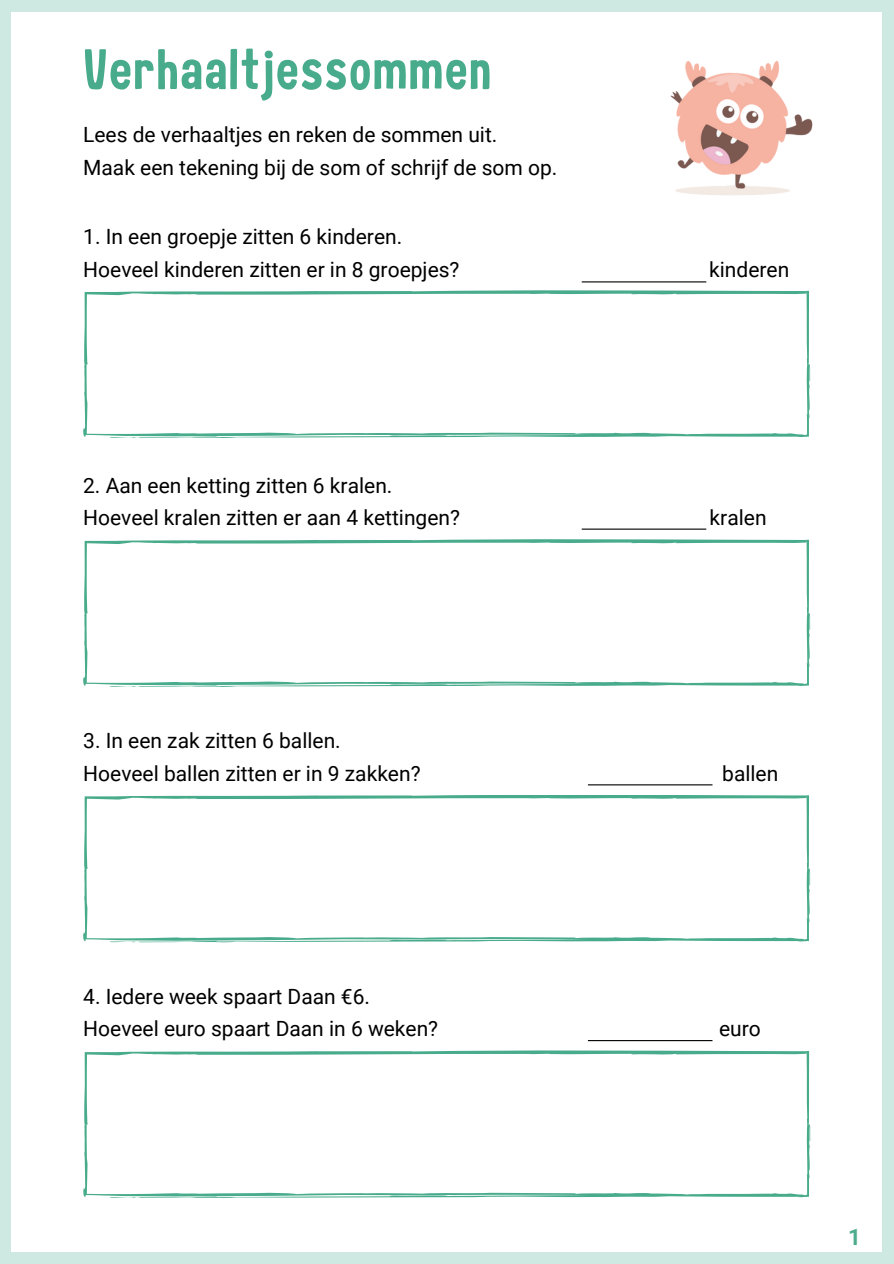
<style>
.page{position:relative;width:894px;height:1264px;background:#fff}
.page>*{position:absolute;margin:0;border:0;box-sizing:border-box;transform-origin:0 0}
.t1{font:57px "Childling";letter-spacing:.02em;color:#48ab8b}
.t2{font:700 22.5px "Roboto";color:#4eac8e}
.t3{font:21px "Roboto";color:#000}
</style>
<div class="page">
<div style="left:0;top:0;width:893px;height:1263px;background:#cee8e2"></div>
<div style="left:11px;top:12px;width:871px;height:1239px;background:#fff"></div>
<svg style="left:83px;top:290px;width:727px;height:148px"></svg>
<hr style="left:581px;top:281px;width:125px;height:1px;background:#000">
<svg style="left:83px;top:539px;width:727px;height:148px"></svg>
<hr style="left:581px;top:528px;width:125px;height:1px;background:#000">
<svg style="left:83px;top:795px;width:727px;height:147px"></svg>
<hr style="left:587px;top:784px;width:125px;height:1px;background:#000">
<svg style="left:83px;top:1050px;width:727px;height:148px"></svg>
<hr style="left:587px;top:1040px;width:125px;height:1px;background:#000">
<img style="left:670px;top:60px;width:143px;height:135px">
<p class="t1" style="left:83px;top:44px;width:409px">Verhaaltjessommen</p>
<p class="t3" style="left:83px;top:123px;width:415px">Lees de verhaaltjes en reken de sommen uit.</p>
<p class="t3" style="left:83px;top:155px;width:475px">Maak een tekening bij de som of schrijf de som op.</p>
<p class="t3" style="left:83px;top:224px;width:320px">1. In een groepje zitten 6 kinderen.</p>
<p class="t3" style="left:83px;top:257px;width:377px">Hoeveel kinderen zitten er in 8 groepjes?</p>
<p class="t3" style="left:709px;top:257px;width:82px">kinderen</p>
<h1 class="t3" style="left:83px;top:473px;width:311px">2. Aan een ketting zitten 6 kralen.</h1>
<p class="t3" style="left:83px;top:505px;width:378px">Hoeveel kralen zitten er aan 4 kettingen?</p>
<p class="t3" style="left:709px;top:505px;width:58px">kralen</p>
<p class="t3" style="left:83px;top:728px;width:259px">3. In een zak zitten 6 ballen.</p>
<p class="t3" style="left:83px;top:761px;width:339px">Hoeveel ballen zitten er in 9 zakken?</p>
<p class="t3" style="left:722px;top:761px;width:58px">ballen</p>
<p class="t3" style="left:83px;top:984px;width:288px">4. Iedere week spaart Daan €6.</p>
<p class="t3" style="left:83px;top:1016px;width:356px">Hoeveel euro spaart Daan in 6 weken?</p>
<p class="t3" style="left:718px;top:1016px;width:43px">euro</p>
<p class="t2" style="left:848px;top:1224px;width:14px">1</p>
</div>
